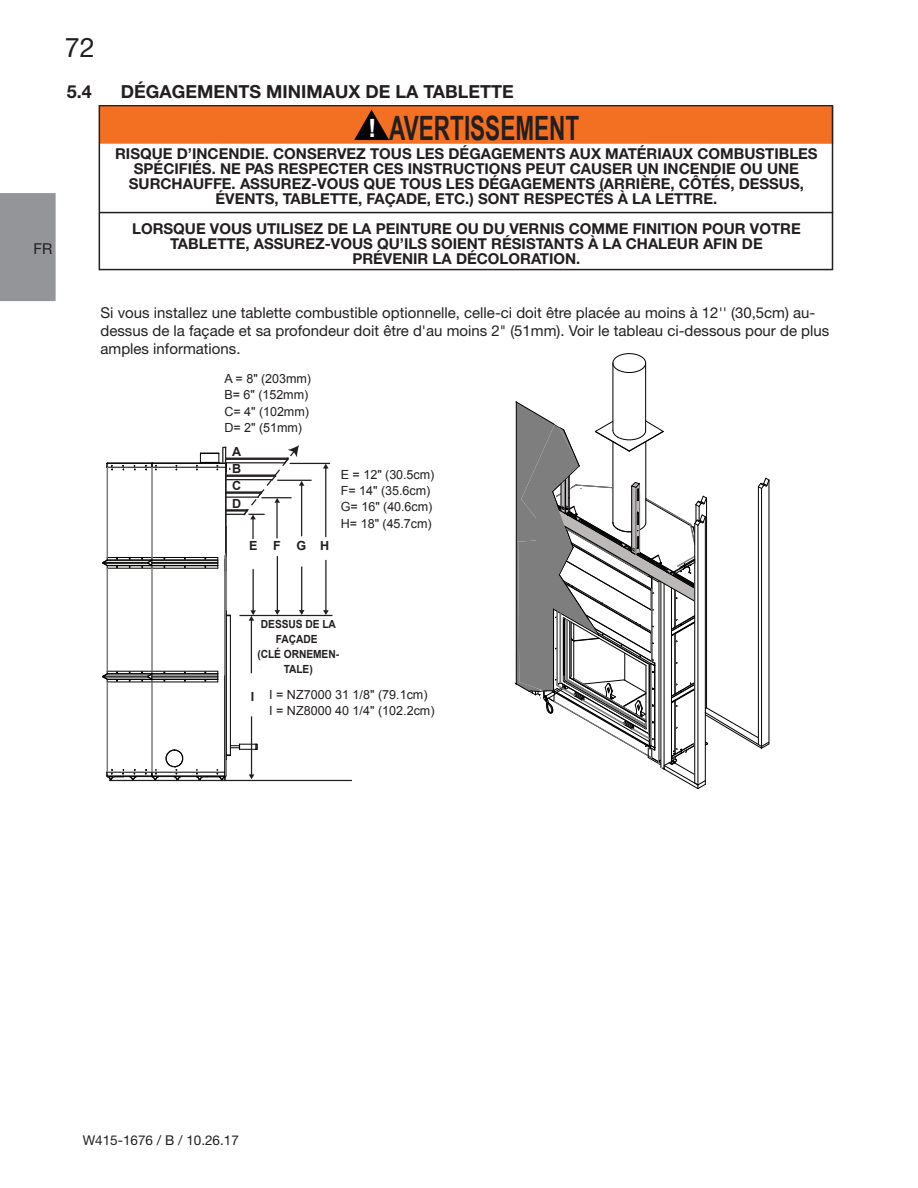
<style>
.page{position:relative;width:918px;height:1188px;background:#fff}
.page>*{position:absolute;margin:0;border:0;box-sizing:border-box;transform-origin:0 0}
.t1{font:700 33.6px "Arial Narrow";color:#231f20;scale:.82 1}
.t2{font:27px "Helvetica Neue";color:#231f20}
.t3{font:700 18px "Helvetica Neue";color:#231f20}
.t4{font:700 15px/15px "Helvetica Neue";color:#231f20;text-align:center}
.Main_text{font:15px/18px "Helvetica Neue";color:#231f20}
.t5{font:13.5px "Helvetica Neue";color:#231f20}
.t6{font:12.6px/16.4px "Arial";letter-spacing:-.005em;color:#231f20}
.t7{font:700 12.6px/17.4px "Arial";letter-spacing:-.005em;color:#231f20;text-align:center}
.t8{font:700 11.25px/15px "Arial";letter-spacing:-.005em;color:#231f20;text-align:center;scale:.91 1}
.s1{font-family:"Arial";font-size:25.2px;color:#fff}
.s2{font-weight:700}
</style>
<div class="page">
<div style="left:99px;top:106px;width:734px;height:38px;background:#f36f21"></div>
<svg style="left:354px;top:110px;width:35px;height:30px"></svg>
<div style="left:99px;top:106px;width:734px;height:164px;border:2px solid #231f20"></div>
<hr style="left:100px;top:212px;width:733px;height:1px;background:#231f20">
<div style="left:0;top:193px;width:56px;height:108px;background:#939598"></div>
<hr style="left:109px;top:780px;width:243px;height:1px;background:#231f20">
<hr style="left:224px;top:559px;width:2px;height:113px;background:#231f20">
<hr style="left:224px;top:675px;width:2px;height:105px;background:#231f20">
<hr style="left:152px;top:676px;width:66px;height:1px;background:#040503">
<hr style="left:152px;top:677px;width:66px;height:1px;background:#040503">
<hr style="left:152px;top:674px;width:66px;height:1px;background:#040503">
<hr style="left:104px;top:676px;width:44px;height:1px;background:#040503">
<hr style="left:104px;top:677px;width:44px;height:1px;background:#040503">
<hr style="left:107px;top:674px;width:45px;height:1px;background:#040503">
<hr style="left:152px;top:679px;width:66px;height:1px;background:#040503">
<hr style="left:152px;top:673px;width:66px;height:1px;background:#040503">
<hr style="left:107px;top:679px;width:45px;height:1px;background:#040503">
<hr style="left:107px;top:673px;width:45px;height:1px;background:#040503">
<hr style="left:152px;top:671px;width:66px;height:1px;background:#040503">
<hr style="left:152px;top:681px;width:66px;height:1px;background:#040503">
<hr style="left:107px;top:671px;width:45px;height:1px;background:#040503">
<hr style="left:107px;top:681px;width:45px;height:1px;background:#040503">
<svg style="left:102px;top:671px;width:6px;height:11px"></svg>
<hr style="left:152px;top:562px;width:66px;height:1px;background:#040503">
<hr style="left:152px;top:563px;width:66px;height:1px;background:#040503">
<hr style="left:152px;top:560px;width:66px;height:1px;background:#040503">
<hr style="left:104px;top:562px;width:44px;height:1px;background:#040503">
<hr style="left:104px;top:563px;width:44px;height:1px;background:#040503">
<hr style="left:107px;top:560px;width:45px;height:1px;background:#040503">
<hr style="left:152px;top:565px;width:66px;height:1px;background:#040503">
<hr style="left:152px;top:559px;width:66px;height:1px;background:#040503">
<hr style="left:107px;top:565px;width:45px;height:1px;background:#040503">
<hr style="left:107px;top:559px;width:45px;height:1px;background:#040503">
<hr style="left:152px;top:557px;width:66px;height:1px;background:#040503">
<hr style="left:152px;top:568px;width:66px;height:1px;background:#040503">
<hr style="left:107px;top:557px;width:45px;height:1px;background:#040503">
<hr style="left:107px;top:568px;width:45px;height:1px;background:#040503">
<svg style="left:102px;top:557px;width:6px;height:11px"></svg>
<hr style="left:152px;top:775px;width:73px;height:1px;background:#040503">
<hr style="left:152px;top:772px;width:73px;height:1px;background:#040503">
<hr style="left:152px;top:776px;width:50px;height:1px;background:#040503">
<hr style="left:107px;top:775px;width:45px;height:1px;background:#040503">
<hr style="left:119px;top:776px;width:33px;height:1px;background:#040503">
<hr style="left:107px;top:772px;width:45px;height:1px;background:#040503">
<svg style="left:227px;top:743px;width:31px;height:17px"></svg>
<hr style="left:230px;top:616px;width:1px;height:139px;background:#040503">
<hr style="left:152px;top:463px;width:74px;height:1px;background:#040503">
<hr style="left:152px;top:462px;width:74px;height:1px;background:#040503">
<hr style="left:152px;top:467px;width:74px;height:1px;background:#040503">
<hr style="left:107px;top:463px;width:45px;height:1px;background:#040503">
<hr style="left:107px;top:462px;width:45px;height:1px;background:#040503">
<hr style="left:107px;top:467px;width:45px;height:1px;background:#040503">
<svg style="left:175px;top:465px;width:3px;height:6px"></svg>
<svg style="left:165px;top:749px;width:19px;height:31px"></svg>
<hr style="left:226px;top:464px;width:1px;height:312px;background:#040503">
<svg style="left:145px;top:462px;width:12px;height:9px"></svg>
<svg style="left:145px;top:769px;width:14px;height:11px"></svg>
<svg style="left:141px;top:557px;width:12px;height:12px"></svg>
<svg style="left:141px;top:671px;width:12px;height:11px"></svg>
<svg style="left:133px;top:464px;width:3px;height:7px"></svg>
<svg style="left:128px;top:558px;width:3px;height:11px"></svg>
<svg style="left:128px;top:671px;width:3px;height:11px"></svg>
<svg style="left:122px;top:465px;width:3px;height:6px"></svg>
<svg style="left:116px;top:671px;width:2px;height:11px"></svg>
<svg style="left:116px;top:558px;width:2px;height:11px"></svg>
<svg style="left:106px;top:462px;width:8px;height:9px"></svg>
<svg style="left:224px;top:554px;width:3px;height:18px"></svg>
<svg style="left:106px;top:768px;width:31px;height:12px"></svg>
<svg style="left:196px;top:769px;width:31px;height:13px"></svg>
<hr style="left:225px;top:467px;width:1px;height:309px;background:#808180">
<hr style="left:152px;top:467px;width:1px;height:90px;background:#808180">
<hr style="left:152px;top:568px;width:1px;height:103px;background:#808180">
<hr style="left:152px;top:682px;width:1px;height:90px;background:#808180">
<hr style="left:151px;top:467px;width:1px;height:90px;background:#808180">
<hr style="left:151px;top:568px;width:1px;height:103px;background:#808180">
<hr style="left:151px;top:682px;width:1px;height:90px;background:#808180">
<hr style="left:107px;top:467px;width:1px;height:90px;background:#808180">
<hr style="left:107px;top:568px;width:1px;height:103px;background:#808180">
<hr style="left:107px;top:682px;width:1px;height:90px;background:#808180">
<hr style="left:225px;top:447px;width:1px;height:106px;background:#231f20">
<hr style="left:240px;top:615px;width:92px;height:1px;background:#231f20">
<hr style="left:325px;top:561px;width:2px;height:50px;background:#231f20">
<svg style="left:323px;top:610px;width:6px;height:5px"></svg>
<hr style="left:301px;top:567px;width:1px;height:46px;background:#231f20">
<svg style="left:299px;top:610px;width:6px;height:5px"></svg>
<hr style="left:277px;top:557px;width:1px;height:56px;background:#231f20">
<svg style="left:275px;top:610px;width:5px;height:5px"></svg>
<hr style="left:253px;top:570px;width:1px;height:41px;background:#231f20">
<hr style="left:290px;top:463px;width:39px;height:1px;background:#231f20">
<hr style="left:278px;top:480px;width:33px;height:1px;background:#231f20">
<hr style="left:325px;top:466px;width:1px;height:70px;background:#231f20">
<svg style="left:323px;top:464px;width:6px;height:5px"></svg>
<hr style="left:251px;top:717px;width:1px;height:58px;background:#231f20">
<svg style="left:249px;top:774px;width:5px;height:5px"></svg>
<hr style="left:251px;top:620px;width:1px;height:53px;background:#231f20">
<svg style="left:249px;top:610px;width:7px;height:11px"></svg>
<svg style="left:196px;top:445px;width:108px;height:93px"></svg>
<hr style="left:257px;top:619px;width:71px;height:1px;background:#231f20">
<hr style="left:645px;top:363px;width:1px;height:67px;background:#000">
<hr style="left:613px;top:363px;width:1px;height:67px;background:#000">
<svg style="left:612px;top:353px;width:34px;height:20px"></svg>
<svg style="left:515px;top:401px;width:255px;height:388px"></svg>
<p class="Main_text" style="left:33px;top:241px;width:20px">FR</p>
<h2 class="t2" style="left:65px;top:28px;width:32px">72</h2>
<p class="t3" style="left:67px;top:77px;width:27px">5.4</p>
<p class="t3" style="left:121px;top:77px;width:394px">DÉGAGEMENTS MINIMAUX DE LA TABLETTE</p>
<p class="t1" style="left:368px;top:103px;width:259px"><span class="s1">!</span> AVERTISSEMENT</p>
<p class="t4" style="left:115px;top:146px;width:704px">RISQUE D’INCENDIE. CONSERVEZ TOUS LES DÉGAGEMENTS AUX MATÉRIAUX COMBUSTIBLES SPÉCIFIÉS. NE PAS RESPECTER CES INSTRUCTIONS PEUT CAUSER UN INCENDIE OU UNE SURCHAUFFE. ASSUREZ-VOUS QUE TOUS LES DÉGAGEMENTS (ARRIÈRE, CÔTÉS, DESSUS, ÉVENTS, TABLETTE, FAÇADE, ETC.) SONT RESPECTÉS À LA LETTRE.</p>
<p class="t4" style="left:132px;top:221px;width:670px">LORSQUE VOUS UTILISEZ DE LA PEINTURE OU DU VERNIS COMME FINITION POUR VOTRE<br>TABLETTE, ASSUREZ-VOUS QU’ILS SOIENT RÉSISTANTS À LA CHALEUR AFIN DE<br>PRÉVENIR LA DÉCOLORATION.</p>
<p class="Main_text" style="left:100px;top:304px;width:730px">Si vous installez une tablette combustible optionnelle, celle-ci doit être placée au moins à 12'' (30,5cm) au&shy;dessus de la façade et sa profondeur doit être d'au moins 2" (51mm). Voir le tableau ci-dessous pour de plus amples informations.</p>
<p class="t6" style="left:224px;top:370px;width:88px">A = 8" (203mm)<br>B= 6" (152mm)<br>C= 4" (102mm)<br>D= 2" (51mm)</p>
<p class="t7" style="left:232px;top:443px;width:11px;text-align:justify">A B C D</p>
<p class="t7" style="left:249px;top:537px;width:10px">E</p>
<p class="t7" style="left:273px;top:537px;width:9px">F</p>
<p class="t7" style="left:297px;top:537px;width:34px">G H</p>
<p class="t6" style="left:341px;top:466px;width:95px">E = 12" (30.5cm)<br>F= 14" (35.6cm)<br>G= 16" (40.6cm)<br>H= 18" (45.7cm)</p>
<p class="t7" style="left:264px;top:615px;width:78px;line-height:16.8px">TOP OF<br>FACEPLATE (KEYSTONE)</p>
<p class="t8" style="left:257px;top:617px;width:91px">DESSUS DE LA<br>FAÇADE<br>(CLÉ ORNEMEN-<br>TALE)</p>
<p class="t6" style="left:269px;top:686px;width:167px;text-indent:-18px"><span class="s2">I</span> I = NZ7000 31 1/8" (79.1cm)<br>I = NZ8000 40 1/4" (102.2cm)</p>
<p class="t5" style="left:83px;top:1130px;width:158px">W415-1676 / B / 10.26.17</p>
</div>
